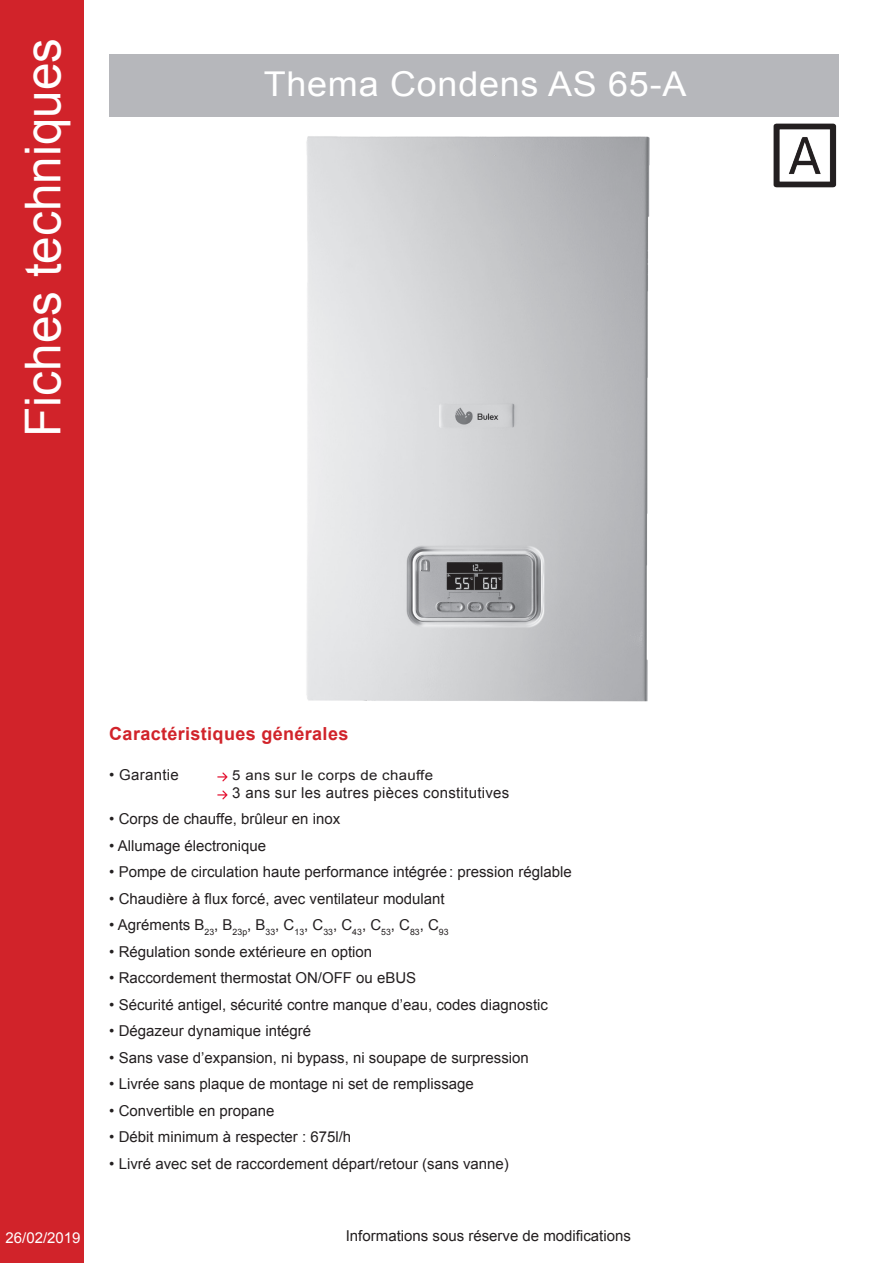
<style>
.page{position:relative;width:893px;height:1263px;background:#fff}
.page>*{position:absolute;margin:0;border:0;box-sizing:border-box;transform-origin:0 0}
.t1{font:49.5px "Arial";color:#fff}
.t2{font:34.2px "Arial";letter-spacing:.02em;color:#fff;scale:1.05 1}
.t3{font:700 18px "Arial";letter-spacing:.02em;color:#d1232a}
.Page_ThemaCondens_AS{font:15px "Arial";color:#231f20}
.Page_ThemaCondens_AS-2{font:15px "Arial";letter-spacing:.02em;color:#231f20}
.t4{font:15px "Arial";color:#fff}
.t5{font:13.8px "Arial";letter-spacing:.02em;color:#231f20;scale:1.09 1}
</style>
<div class="page">
<div style="left:109px;top:54px;width:730px;height:63px;background:#b6b7bb"></div>
<img style="left:306px;top:136px;width:344px;height:566px">
<svg style="left:217px;top:772px;width:10px;height:9px"></svg>
<svg style="left:217px;top:790px;width:10px;height:9px"></svg>
<img style="left:773px;top:123px;width:64px;height:65px">
<div style="left:0;top:0;width:84px;height:1263px;background:#d1232a"></div>
<h1 class="t1" style="left:11px;top:437px;width:400px;rotate:-90deg">Fiches techniques</h1>
<p class="t2" style="left:264px;top:62px;width:404px">Thema Condens AS 65-A</p>
<p class="t3" style="left:109px;top:722px;width:241px">Caractéristiques générales</p>
<p class="Page_ThemaCondens_AS-2" style="left:109px;top:765px;width:71px">• Garantie</p>
<p class="t5" style="left:232px;top:766px;width:186px">5 ans sur le corps de chauffe</p>
<p class="Page_ThemaCondens_AS-2" style="left:232px;top:783px;width:279px">3 ans sur les autres pièces constitutives</p>
<p class="Page_ThemaCondens_AS" style="left:109px;top:809px;width:232px">• Corps de chauffe, brûleur en inox</p>
<p class="Page_ThemaCondens_AS" style="left:109px;top:836px;width:159px">• Allumage électronique</p>
<p class="Page_ThemaCondens_AS" style="left:109px;top:862px;width:464px">• Pompe de circulation haute performance intégrée: pression réglable</p>
<p class="Page_ThemaCondens_AS" style="left:109px;top:889px;width:337px">• Chaudière à flux forcé, avec ventilateur modulant</p>
<p class="Page_ThemaCondens_AS" style="left:109px;top:915px;width:341px">• Agréments B<sub>23</sub>, B<sub>23p</sub>, B<sub>33</sub>, C<sub>13</sub>, C<sub>33</sub>, C<sub>43</sub>, C<sub>53</sub>, C<sub>83</sub>, C<sub>93</sub></p>
<p class="Page_ThemaCondens_AS" style="left:109px;top:942px;width:264px">• Régulation sonde extérieure en option</p>
<p class="Page_ThemaCondens_AS" style="left:109px;top:968px;width:309px">• Raccordement thermostat ON/OFF ou eBUS</p>
<p class="Page_ThemaCondens_AS" style="left:109px;top:995px;width:440px">• Sécurité antigel, sécurité contre manque d’eau, codes diagnostic</p>
<p class="Page_ThemaCondens_AS" style="left:109px;top:1021px;width:204px">• Dégazeur dynamique intégré</p>
<p class="Page_ThemaCondens_AS" style="left:109px;top:1048px;width:421px">• Sans vase d’expansion, ni bypass, ni soupape de surpression</p>
<p class="Page_ThemaCondens_AS" style="left:109px;top:1074px;width:366px">• Livrée sans plaque de montage ni set de remplissage</p>
<p class="Page_ThemaCondens_AS" style="left:109px;top:1101px;width:167px">• Convertible en propane</p>
<p class="Page_ThemaCondens_AS" style="left:109px;top:1127px;width:243px">• Débit minimum à respecter : 675l/h</p>
<p class="Page_ThemaCondens_AS" style="left:109px;top:1154px;width:401px">• Livré avec set de raccordement départ/retour (sans vanne)</p>
<p class="t4" style="left:6px;top:1228px;width:77px">26/02/2019</p>
<p class="Page_ThemaCondens_AS" style="left:346px;top:1226px;width:287px">Informations sous réserve de modifications</p>
</div>
